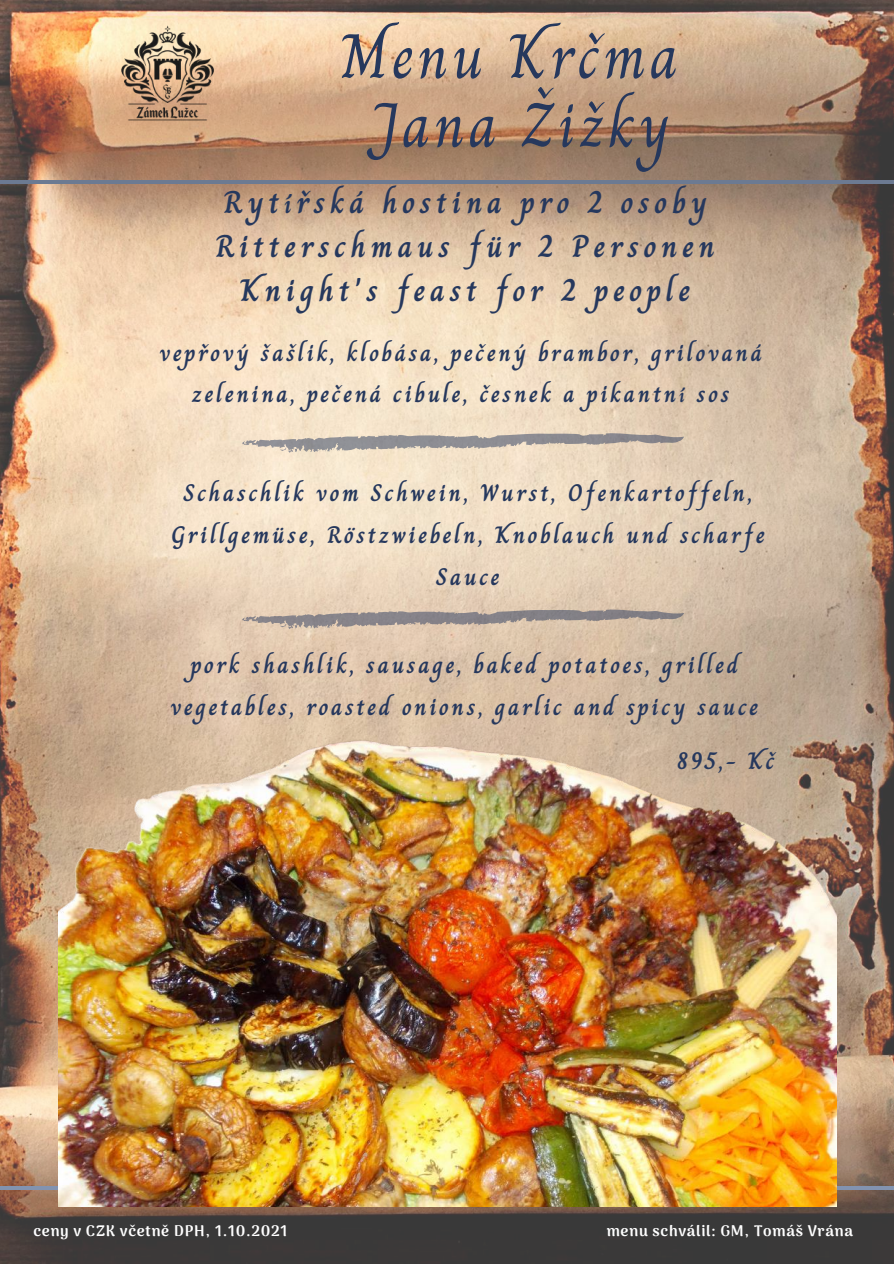
<style>
.page{position:relative;width:894px;height:1264px;background:#fff}
.page>*{position:absolute;margin:0;border:0;box-sizing:border-box;transform-origin:0 0}
.t1{font:63px/68.7px "Charm";letter-spacing:.05em;color:#26385d;text-align:center}
.t2{font:700 31.5px/44px "Charm";letter-spacing:.15em;color:#26385d;text-align:center}
.t3{font:700 24px/41.7px "Charm";letter-spacing:.11em;color:#26385d;text-align:center}
.t4{font:900 15.15px "Arima Madurai";letter-spacing:.05em;color:#fff}
</style>
<div class="page">
<img style="left:0;top:0;width:893px;height:1263px">
<hr style="left:0;top:180px;width:893px;height:4px;background:#6c7a92">
<hr style="left:0;top:1186px;width:893px;height:3px;background:#8293b0">
<img style="left:119px;top:25px;width:96px;height:96px">
<svg style="left:241px;top:432px;width:443px;height:21px;background:#c2b7ad"></svg>
<svg style="left:241px;top:608px;width:443px;height:21px;background:#b5a79d"></svg>
<img style="left:59px;top:735px;width:777px;height:471px">
<h1 class="t1" style="left:340px;top:22px;width:339px">Menu Krčma<br>Jana Žižky</h1>
<h2 class="t2" style="left:215px;top:180px;width:501px">Rytířská hostina pro 2 osoby<br>Ritterschmaus für 2 Personen<br>Knight's feast for 2 people</h2>
<p class="t3" style="left:159px;top:332px;width:604px">vepřový šašlik, klobása, pečený brambor, grilovaná zelenina, pečená cibule, česnek a pikantní sos</p>
<p class="t3" style="left:171px;top:472px;width:595px">Schaschlik vom Schwein, Wurst, Ofenkartoffeln,<br>Grillgemüse, Röstzwiebeln, Knoblauch und scharfe<br>Sauce</p>
<p class="t3" style="left:170px;top:644px;width:589px">pork shashlik, sausage, baked potatoes, grilled vegetables, roasted onions, garlic and spicy sauce</p>
<p class="t3" style="left:676px;top:740px;width:99px">895,- Kč</p>
<p class="t4" style="left:33px;top:1222px;width:255px">ceny v CZK včetně DPH, 1.10.2021</p>
<p class="t4" style="left:606px;top:1222px;width:248px">menu schválil: GM, Tomáš Vrána</p>
</div>
